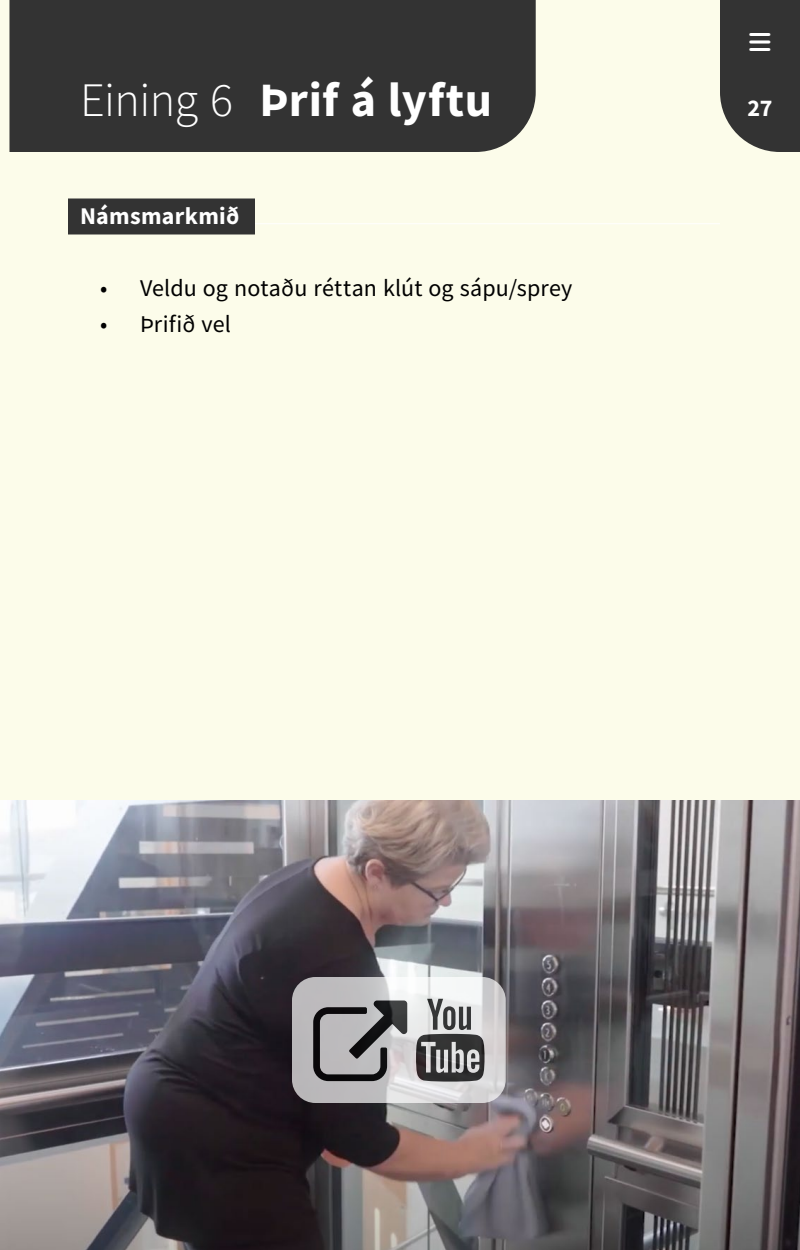
<style>
.page{position:relative;width:800px;height:1250px;background:#fcfcea}
.page>*{position:absolute;margin:0;border:0;box-sizing:border-box;transform-origin:0 0}
.t1{font:700 48px "Source Sans Pro";letter-spacing:.01em;color:#fff}
.t2{font:24px "Source Sans Pro";letter-spacing:.005em;color:#000}
.H2_Units{font:700 24px "Source Sans Pro";letter-spacing:.015em;color:#fff}
.s1{font-weight:300}
</style>
<div class="page">
<div style="left:9px;top:0;width:527px;height:152px;background:#333"></div>
<hr style="left:80px;top:224px;width:640px;height:1px;background:#fff">
<div style="left:68px;top:198px;width:187px;height:36px;background:#333"></div>
<img style="left:1px;top:800px;width:799px;height:450px">
<svg style="left:292px;top:977px;width:214px;height:126px"></svg>
<svg style="left:416px;top:999px;width:69px;height:83px;background:#89898a"></svg>
<svg style="left:313px;top:1001px;width:94px;height:80px;background:#868586"></svg>
<div style="left:720px;top:0;width:80px;height:152px;background:#333"></div>
<p class="t1" style="left:80px;top:68px;width:413px"><span class="s1">Eining 6</span> Þrif á lyftu</p>
<p class="H2_Units" style="left:80px;top:200px;width:161px">Námsmarkmið</p>
<p class="t2" style="left:100px;top:273px;width:474px">• Veldu og notaðu réttan klút og sápu/sprey</p>
<p class="t2" style="left:100px;top:309px;width:133px">• Þrifið vel</p>
<p class="H2_Units" style="left:747px;top:92px;width:27px">27</p>
</div>
